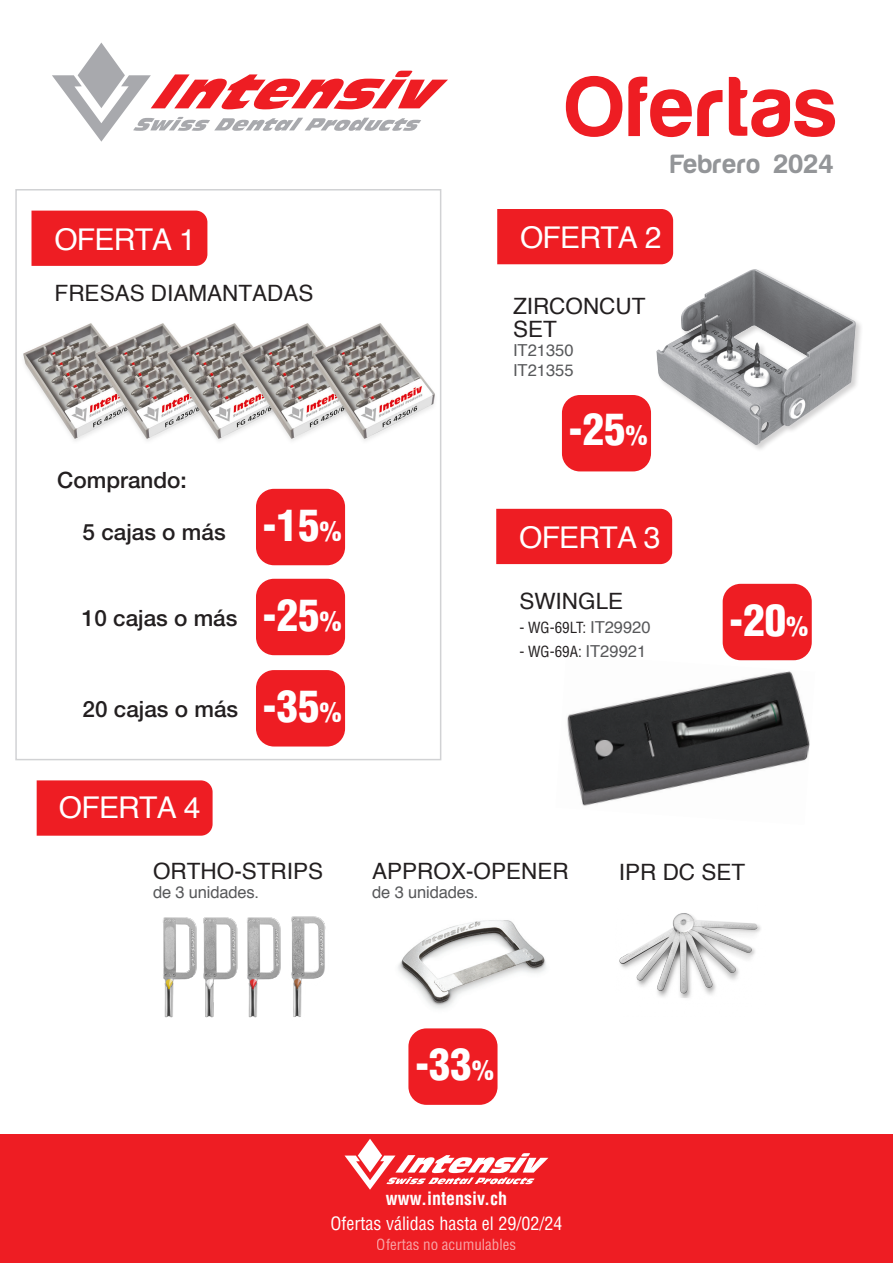
<style>
.page{position:relative;width:893px;height:1263px;background:#fff}
.page>*{position:absolute;margin:0;border:0;box-sizing:border-box;transform-origin:0 0}
.t1{font:700 87px "Harabara Mais Bold Harabara Mais";color:#ee1d23}
.t2{font:900 condensed 42.6px "Helvetica LT Std";color:#fff}
.t3{font:30px "Helvetica";letter-spacing:-.025em;color:#fff}
.t4{font:700 27px "Harabara Mais Bold Harabara Mais";color:#939598}
.t5{font:22.5px "Helvetica";color:#231f20}
.t6{font:500 22.5px "Helvetica Neue";color:#231f20}
.t7{font:condensed 18px "Helvetica LT Std";color:#fff}
.t8{font:700 condensed 18px "Helvetica LT Std";color:#fff}
.t9{font:16.5px "Helvetica";letter-spacing:-.01em;color:#57585a}
.t10{font:condensed 15px "Helvetica LT Std";color:#231f20}
.t11{font:condensed 15px "Helvetica LT Std";color:#fff}
.s1{font-size:26.55px}
.s2{font-family:"Helvetica";font-stretch:normal;font-size:16.5px;color:#57585a}
</style>
<div class="page">
<img style="left:23px;top:313px;width:419px;height:137px">
<img style="left:567px;top:654px;width:243px;height:152px">
<img style="left:398px;top:920px;width:148px;height:89px">
<div style="left:0;top:1134px;width:893px;height:129px;background:#ee1d23"></div>
<svg style="left:52px;top:43px;width:396px;height:99px"></svg>
<svg style="left:345px;top:1139px;width:203px;height:51px"></svg>
<div style="left:655px;top:268px;width:209px;height:185px;background:#231f20;opacity:.2"></div>
<img style="left:656px;top:269px;width:200px;height:176px">
<img style="left:619px;top:913px;width:142px;height:85px">
<div style="left:37px;top:780px;width:176px;height:56px;background:#ee1d23"></div>
<div style="left:497px;top:209px;width:176px;height:55px;background:#ee1d23"></div>
<div style="left:496px;top:509px;width:176px;height:55px;background:#ee1d23"></div>
<div style="left:32px;top:211px;width:175px;height:55px;background:#ee1d23"></div>
<div style="left:562px;top:395px;width:89px;height:76px;background:#ee1d23;border-radius:18px"></div>
<div style="left:723px;top:584px;width:89px;height:76px;background:#ee1d23;border-radius:18px"></div>
<div style="left:256px;top:489px;width:89px;height:76px;background:#ee1d23;border-radius:18px"></div>
<div style="left:256px;top:579px;width:89px;height:76px;background:#ee1d23;border-radius:18px"></div>
<div style="left:256px;top:670px;width:89px;height:76px;background:#ee1d23;border-radius:18px"></div>
<img style="left:163px;top:917px;width:34px;height:101px">
<img style="left:247px;top:917px;width:30px;height:101px">
<img style="left:277px;top:916px;width:49px;height:101px">
<img style="left:203px;top:917px;width:35px;height:101px">
<div style="left:15px;top:189px;width:426px;height:571px;border:2px solid #d1d2d4"></div>
<div style="left:408px;top:1028px;width:89px;height:77px;background:#ee1d23;border-radius:18px"></div>
<p class="t3" style="left:54px;top:220px;width:143px">OFERTA 1</p>
<p class="t5" style="left:55px;top:279px;width:260px">FRESAS DIAMANTADAS</p>
<p class="t6" style="left:57px;top:467px;width:131px">Comprando:</p>
<p class="t6" style="left:83px;top:518px;width:145px">5 cajas o más</p>
<p class="t6" style="left:82px;top:605px;width:157px">10 cajas o más</p>
<p class="t6" style="left:83px;top:695px;width:157px">20 cajas o más</p>
<p class="t2" style="left:263px;top:498px;width:80px">-15<span class="s1">%</span></p>
<p class="t2" style="left:263px;top:588px;width:80px">-25<span class="s1">%</span></p>
<p class="t2" style="left:263px;top:679px;width:80px">-35<span class="s1">%</span></p>
<p class="t3" style="left:59px;top:789px;width:143px">OFERTA 4</p>
<p class="t5" style="left:153px;top:856px;width:172px">ORTHO-STRIPS</p>
<p class="t9" style="left:153px;top:882px;width:108px">de 3 unidades.</p>
<p class="t1" style="left:563px;top:56px;width:275px">Ofertas</p>
<p class="t4" style="left:670px;top:148px;width:165px">Febrero 2024</p>
<p class="t3" style="left:520px;top:219px;width:143px">OFERTA 2</p>
<p class="t5" style="left:513px;top:292px;width:134px">ZIRCONCUT</p>
<p class="t5" style="left:513px;top:315px;width:45px">SET</p>
<p class="t9" style="left:513px;top:340px;width:62px">IT21350</p>
<p class="t9" style="left:513px;top:360px;width:62px">IT21355</p>
<p class="t2" style="left:569px;top:402px;width:80px">-25<span class="s1">%</span></p>
<p class="t3" style="left:519px;top:518px;width:143px">OFERTA 3</p>
<p class="t5" style="left:519px;top:587px;width:105px">SWINGLE</p>
<p class="t10" style="left:519px;top:619px;width:133px">- WG-69LT: <span class="s2">IT29920</span></p>
<p class="t10" style="left:519px;top:643px;width:128px">- WG-69A: <span class="s2">IT29921</span></p>
<p class="t2" style="left:729px;top:593px;width:80px">-20<span class="s1">%</span></p>
<p class="t5" style="left:372px;top:856px;width:198px">APPROX-OPENER</p>
<p class="t9" style="left:372px;top:882px;width:108px">de 3 unidades.</p>
<p class="t5" style="left:619px;top:858px;width:128px">IPR DC SET</p>
<p class="t2" style="left:415px;top:1038px;width:80px">-33<span class="s1">%</span></p>
<p class="t8" style="left:386px;top:1187px;width:123px">www.intensiv.ch</p>
<p class="t11" style="left:377px;top:1235px;width:141px">Ofertas no acumulables</p>
<p class="t7" style="left:331px;top:1212px;width:233px">Ofertas válidas hasta el 29/02/24</p>
</div>
